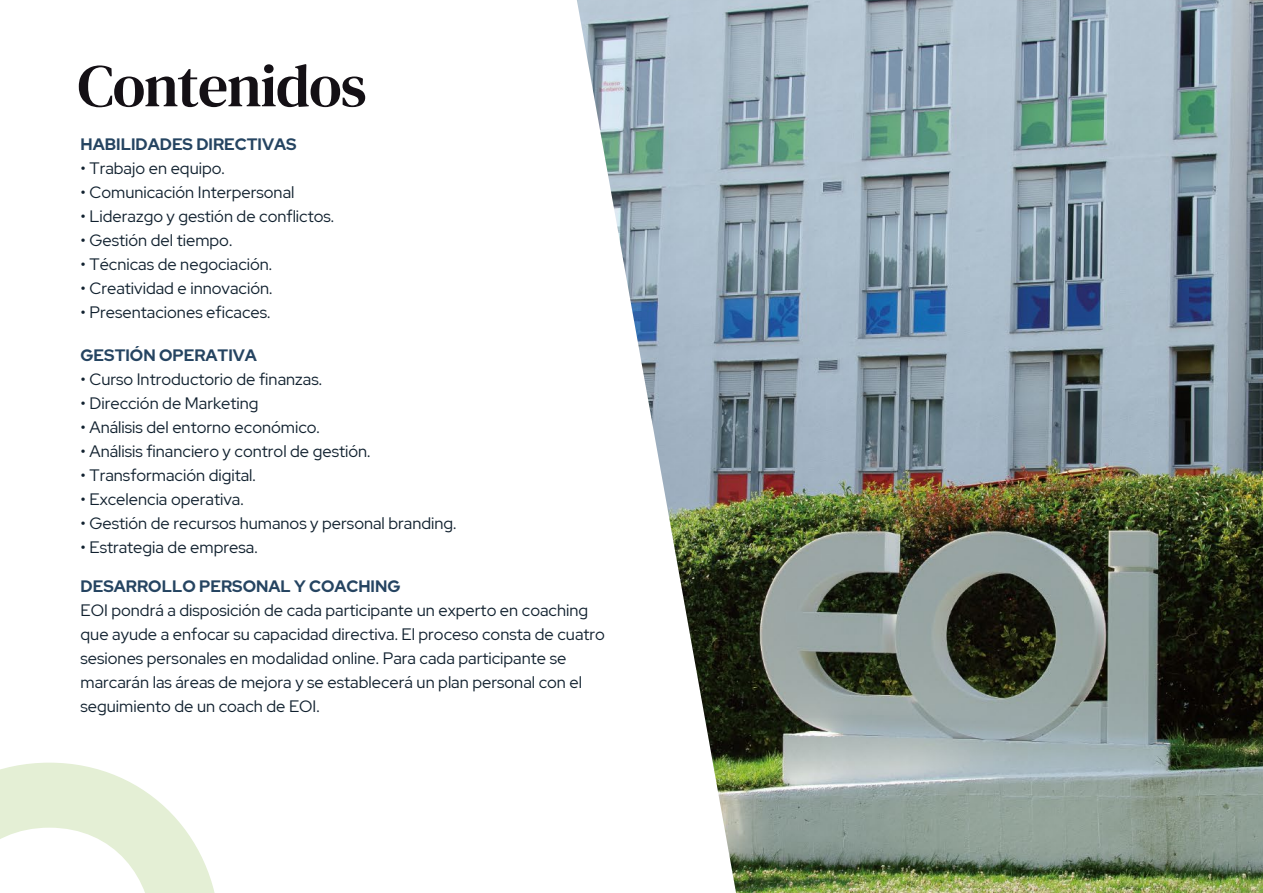
<style>
.page{position:relative;width:1263px;height:893px;background:#fff}
.page>*{position:absolute;margin:0;border:0;box-sizing:border-box;transform-origin:0 0}
.t1{font:60.15px "DM Serif Text";letter-spacing:-.02em;color:#141015}
.t2{font:16.5px/24px "Red Hat Display";color:#11212f}
.t3{font:700 16.5px "Red Hat Display";color:#254461}
</style>
<div class="page">
<img style="left:577px;top:0;width:686px;height:893px">
<svg style="left:0;top:763px;width:215px;height:130px"></svg>
<h1 class="t1" style="left:78px;top:51px;width:291px">Contenidos</h1>
<p class="t3" style="left:81px;top:134px;width:218px">HABILIDADES DIRECTIVAS</p>
<p class="t2" style="left:81px;top:156px;width:146px">• Trabajo en equipo.</p>
<p class="t2" style="left:81px;top:180px;width:215px">• Comunicación Interpersonal</p>
<p class="t2" style="left:81px;top:204px;width:255px">• Liderazgo y gestión de conflictos.</p>
<p class="t2" style="left:81px;top:228px;width:153px">• Gestión del tiempo.</p>
<p class="t2" style="left:81px;top:252px;width:193px">• Técnicas de negociación.</p>
<p class="t2" style="left:81px;top:276px;width:193px">• Creatividad e innovación.</p>
<p class="t2" style="left:81px;top:300px;width:191px">• Presentaciones eficaces.</p>
<p class="t3" style="left:81px;top:344px;width:178px">GESTIÓN OPERATIVA</p>
<p class="t2" style="left:81px;top:366px;width:243px">• Curso Introductorio de finanzas.</p>
<p class="t2" style="left:81px;top:390px;width:180px">• Dirección de Marketing</p>
<p class="t2" style="left:81px;top:415px;width:241px">• Análisis del entorno económico.</p>
<p class="t2" style="left:81px;top:439px;width:291px">• Análisis financiero y control de gestión.</p>
<p class="t2" style="left:81px;top:463px;width:177px">• Transformación digital.</p>
<p class="t2" style="left:81px;top:487px;width:165px">• Excelencia operativa.</p>
<p class="t2" style="left:81px;top:511px;width:377px">• Gestión de recursos humanos y personal branding.</p>
<p class="t2" style="left:81px;top:535px;width:179px">• Estrategia de empresa.</p>
<p class="t3" style="left:81px;top:576px;width:321px">DESARROLLO PERSONAL Y COACHING</p>
<p class="t2" style="left:81px;top:598px;width:526px">EOI pondrá a disposición de cada participante un experto en coaching que ayude a enfocar su capacidad directiva. El proceso consta de cuatro sesiones personales en modalidad online. Para cada participante se marcarán las áreas de mejora y se establecerá un plan personal con el seguimiento de un coach de EOI.</p>
</div>
